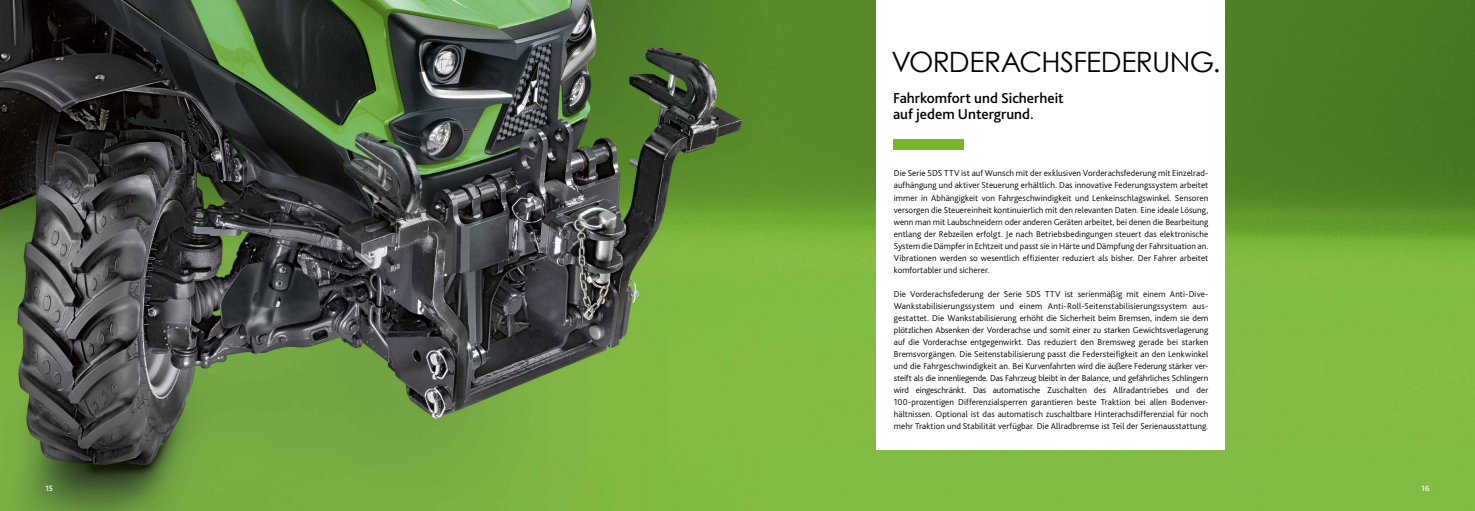
<style>
.page{position:relative;width:1475px;height:511px;background:#fff}
.page>*{position:absolute;margin:0;border:0;box-sizing:border-box;transform-origin:0 0}
.t1{font:28px "Century Gothic";letter-spacing:-.02em;color:#000}
.t2{font:500 15px/16px "Bliss Pro";color:#000}
.t3{font:300 9px/12px "Bliss Pro";letter-spacing:.01em;color:#000;text-align:justify}
.t4{font:500 8px "Bliss Pro";color:#fff}
</style>
<div class="page">
<img style="left:0;top:0;width:1474px;height:510px">
<div style="left:876px;top:0;width:349px;height:449px;background:#fff"></div>
<div style="left:893px;top:139px;width:71px;height:10px;background:#76b828"></div>
<h1 class="t1" style="left:891px;top:42px;width:331px">VORDERACHSFEDERUNG.</h1>
<h2 class="t2" style="left:893px;top:90px;width:172px">Fahrkomfort und Sicherheit auf jedem Untergrund.</h2>
<p class="t3" style="left:893px;top:167px;width:316px">Die Serie 5DS TTV ist auf Wunsch mit der exklusiven Vorderachsfederung mit Einzelrad&shy;aufhängung und aktiver Steuerung erhältlich. Das innovative Federungssystem arbeitet immer in Abhängigkeit von Fahrgeschwindigkeit und Lenkeinschlagswinkel. Sensoren versorgen die Steuereinheit kontinuierlich mit den relevanten Daten. Eine ideale Lösung, wenn man mit Laubschneidern oder anderen Geräten arbeitet, bei denen die Bearbeitung entlang der Rebzeilen erfolgt. Je nach Betriebsbedingungen steuert das elektronische System die Dämpfer in Echtzeit und passt sie in Härte und Dämpfung der Fahrsituation an.<br>Vibrationen werden so wesentlich effizienter reduziert als bisher. Der Fahrer arbeitet komfortabler und sicherer.</p>
<p class="t3" style="left:893px;top:287px;width:316px">Die Vorderachsfederung der Serie 5DS TTV ist serienmäßig mit einem Anti-Dive-Wankstabilisierungssystem und einem Anti-Roll-Seitenstabilisierungssystem aus&shy;gestattet. Die Wankstabilisierung erhöht die Sicherheit beim Bremsen, indem sie dem plötzlichen Absenken der Vorderachse und somit einer zu starken Gewichtsverlagerung auf die Vorderachse entgegenwirkt. Das reduziert den Bremsweg gerade bei starken Bremsvorgängen. Die Seitenstabilisierung passt die Federsteifigkeit an den Lenkwinkel und die Fahrgeschwindigkeit an. Bei Kurvenfahrten wird die äußere Federung stärker ver&shy;steift als die innenliegende. Das Fahrzeug bleibt in der Balance, und gefährliches Schlingern wird eingeschränkt. Das automatische Zuschalten des Allradantriebes und der 100-prozentigen Differenzialsperren garantieren beste Traktion bei allen Bodenver&shy;hältnissen. Optional ist das automatisch zuschaltbare Hinterachsdifferenzial für noch mehr Traktion und Stabilität verfügbar. Die Allradbremse ist Teil der Serienausstattung.</p>
<p class="t4" style="left:45px;top:482px;width:9px">15</p>
<p class="t4" style="left:1421px;top:482px;width:10px">16</p>
</div>
